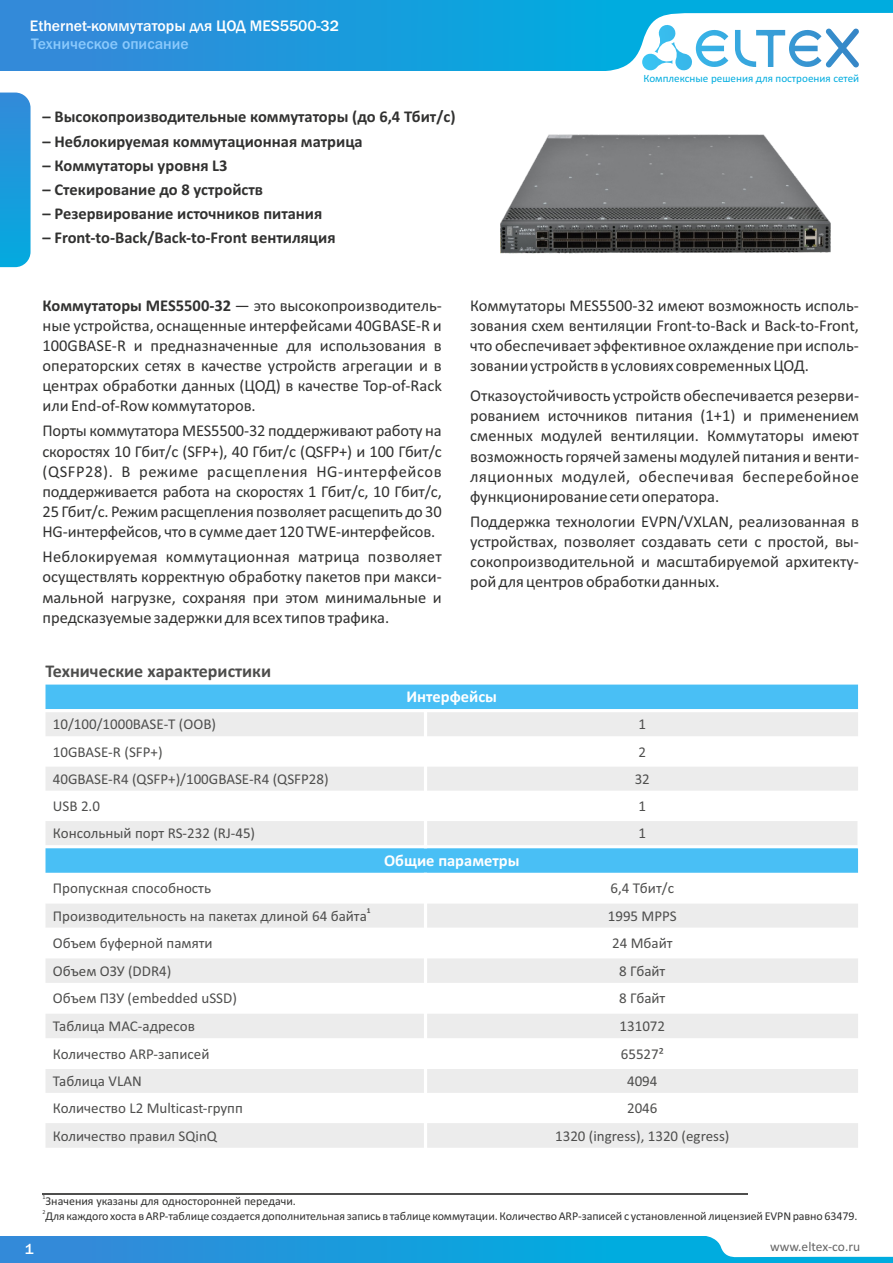
<style>
.page{position:relative;width:893px;height:1263px;background:#fff}
.page>*{position:absolute;margin:0;border:0;box-sizing:border-box;transform-origin:0 0}
.t1{font:700 18px "Calibri";color:#4e4e4d}
.t2{font:16.5px/20.1px "Calibri";color:#313130;text-align:justify}
.t3{font:700 16.5px "Calibri";color:#313130}
.t4{font:700 16.5px "Calibri";color:#fff}
.t5{font:500 15.75px "Franklin Gothic";color:#fff}
.t6{font:500 15.75px "Franklin Gothic";color:#8ac9fc}
.t7{font:15px "Calibri";color:#4e4e4d}
.t8{font:500 15px "Franklin Gothic";color:#fff}
.t9{font:13.5px "Calibri";color:#666}
.t10{font:12px "Calibri";letter-spacing:-.005em;color:#313130}
.t11{font:11.1px "Calibri";color:#00acdf}
.t12{font:700 7.5px "Calibri";color:#4e4e4d}
.t13{font:6px "Calibri";color:#313130}
.s1{color:#333}
.s2{font-weight:700}
</style>
<div class="page">
<svg style="left:0;top:93px;width:31px;height:174px;background:#229ddd"></svg>
<div style="left:0;top:1236px;width:893px;height:27px;background:linear-gradient(to right,#3489d9,#00b4e0)"></div>
<svg style="left:703px;top:1236px;width:190px;height:21px"></svg>
<div style="left:44px;top:683px;width:815px;height:28px;background:#49bff5"></div>
<div style="left:44px;top:711px;width:381px;height:27px;background:#ececec"></div>
<div style="left:425px;top:711px;width:434px;height:27px;background:#ececec"></div>
<div style="left:44px;top:765px;width:381px;height:27px;background:#ececec"></div>
<div style="left:425px;top:765px;width:434px;height:27px;background:#ececec"></div>
<div style="left:44px;top:819px;width:381px;height:28px;background:#ececec"></div>
<div style="left:425px;top:819px;width:434px;height:28px;background:#ececec"></div>
<div style="left:44px;top:847px;width:815px;height:27px;background:#49bff5"></div>
<div style="left:44px;top:902px;width:381px;height:27px;background:#ececec"></div>
<div style="left:425px;top:902px;width:434px;height:27px;background:#ececec"></div>
<div style="left:44px;top:957px;width:381px;height:27px;background:#ececec"></div>
<div style="left:425px;top:957px;width:434px;height:27px;background:#ececec"></div>
<div style="left:44px;top:1012px;width:381px;height:28px;background:#ececec"></div>
<div style="left:425px;top:1012px;width:434px;height:28px;background:#ececec"></div>
<div style="left:44px;top:1067px;width:381px;height:27px;background:#ececec"></div>
<div style="left:425px;top:1067px;width:434px;height:27px;background:#ececec"></div>
<div style="left:44px;top:1121px;width:381px;height:28px;background:#ececec"></div>
<div style="left:425px;top:1121px;width:434px;height:28px;background:#ececec"></div>
<hr style="left:43px;top:681px;width:2px;height:470px;background:#fff">
<hr style="left:424px;top:873px;width:3px;height:278px;background:#fff">
<hr style="left:424px;top:709px;width:3px;height:139px;background:#fff">
<hr style="left:858px;top:845px;width:2px;height:306px;background:#fff">
<hr style="left:857px;top:791px;width:4px;height:57px;background:#fff">
<hr style="left:858px;top:681px;width:2px;height:113px;background:#fff">
<hr style="left:43px;top:1148px;width:817px;height:3px;background:#fff">
<hr style="left:43px;top:1120px;width:817px;height:3px;background:#fff">
<hr style="left:43px;top:1093px;width:817px;height:3px;background:#fff">
<hr style="left:43px;top:1066px;width:817px;height:3px;background:#fff">
<hr style="left:43px;top:1038px;width:817px;height:3px;background:#fff">
<hr style="left:43px;top:1010px;width:817px;height:4px;background:#fff">
<hr style="left:43px;top:983px;width:817px;height:3px;background:#fff">
<hr style="left:43px;top:955px;width:817px;height:3px;background:#fff">
<hr style="left:43px;top:927px;width:817px;height:4px;background:#fff">
<hr style="left:43px;top:900px;width:817px;height:3px;background:#fff">
<hr style="left:43px;top:873px;width:817px;height:3px;background:#fff">
<hr style="left:43px;top:845px;width:818px;height:3px;background:#fff">
<hr style="left:43px;top:818px;width:818px;height:3px;background:#fff">
<hr style="left:43px;top:791px;width:818px;height:3px;background:#fff">
<hr style="left:43px;top:763px;width:817px;height:4px;background:#fff">
<hr style="left:43px;top:736px;width:817px;height:3px;background:#fff">
<hr style="left:43px;top:709px;width:817px;height:3px;background:#fff">
<hr style="left:43px;top:681px;width:817px;height:3px;background:#fff">
<hr style="left:43px;top:1193px;width:705px;height:1px;background:#4e4e4d">
<div style="left:0;top:0;width:893px;height:71px;background:linear-gradient(to right,#3489d9,#00b4e0)"></div>
<svg style="left:589px;top:13px;width:304px;height:58px"></svg>
<img style="left:500px;top:134px;width:331px;height:120px">
<p class="t5" style="left:30px;top:20px;width:311px">Ethernet-коммутаторы для ЦОД MES5500-32</p>
<p class="t6" style="left:31px;top:38px;width:159px">Техническое описание</p>
<p class="t3" style="left:43px;top:110px;width:414px">– Высокопроизводительные коммутаторы (до 6,4 Тбит/с)</p>
<p class="t3" style="left:43px;top:134px;width:322px">– Неблокируемая коммутационная матрица</p>
<p class="t3" style="left:43px;top:158px;width:187px">– Коммутаторы уровня L3</p>
<p class="t3" style="left:43px;top:183px;width:222px">– Стекирование до 8 устройств</p>
<p class="t3" style="left:43px;top:207px;width:281px">– Резервирование источников питания</p>
<p class="t3" style="left:43px;top:231px;width:295px">– Front-to-Back/<span class="s1">Back-to-Front</span> вентиляция</p>
<p class="t11" style="left:643px;top:73px;width:217px">Комплексные решения для построения сетей</p>
<p class="t2" style="left:43px;top:296px;width:401px"><span class="s2">Коммутаторы MES5500-32</span> — это высокопроизводитель&shy;ные устройства, оснащенные интерфейсами 40GBASE-R и 100GBASE-R и предназначенные для использования в операторских сетях в качестве устройств агрегации и в центрах обработки данных (ЦОД) в качестве Top-of-Rack или End-of-Row коммутаторов.</p>
<p class="t2" style="left:42px;top:422px;width:401px">Порты коммутатора MES5500-32 поддерживают работу на скоростях 10 Гбит/с (SFP+), 40 Гбит/с (QSFP+) и 100 Гбит/с (QSFP28). В режиме расщепления HG-интерфейсов поддерживается работа на скоростях 1 Гбит/с, 10 Гбит/с, 25 Гбит/с. Режим расщепления позволяет расщепить до 30<br>HG-интерфейсов, что в сумме дает 120 TWE-интерфейсов.</p>
<p class="t2" style="left:42px;top:548px;width:401px">Неблокируемая коммутационная матрица позволяет осуществлять корректную обработку пакетов при макси&shy;мальной нагрузке, сохраняя при этом минимальные и предсказуемые задержки для всех типов трафика.</p>
<p class="t1" style="left:45px;top:663px;width:227px">Технические характеристики</p>
<p class="t2" style="left:470px;top:296px;width:390px">Коммутаторы MES5500-32 имеют возможность исполь&shy;зования схем вентиляции Front-to-Back и Back-to-Front, что обеспечивает эффективное охлаждение при исполь&shy;зовании устройств в условиях современных ЦОД.</p>
<p class="t2" style="left:470px;top:387px;width:391px">Отказоустойчивость устройств обеспечивается резерви&shy;рованием источников питания (1+1) и применением сменных модулей вентиляции. Коммутаторы имеют возможность горячей замены модулей питания и венти&shy;ляционных модулей, обеспечивая бесперебойное функционирование сети оператора.</p>
<p class="t2" style="left:470px;top:513px;width:390px">Поддержка технологии EVPN/VXLAN, реализованная в устройствах, позволяет создавать сети с простой, вы&shy;сокопроизводительной и масштабируемой архитекту&shy;рой для центров обработки данных.</p>
<p class="t4" style="left:406px;top:690px;width:92px">Интерфейсы</p>
<p class="t7" style="left:53px;top:718px;width:165px">10/100/1000BASE-T (OOB)</p>
<p class="t7" style="left:638px;top:718px;width:9px">1</p>
<p class="t7" style="left:53px;top:745px;width:111px">10GBASE-R (SFP+)</p>
<p class="t7" style="left:638px;top:745px;width:9px">2</p>
<p class="t7" style="left:53px;top:772px;width:277px">40GBASE-R4 (QSFP+)/100GBASE-R4 (QSFP28)</p>
<p class="t7" style="left:635px;top:772px;width:17px">32</p>
<p class="t7" style="left:53px;top:800px;width:49px">USB 2.0</p>
<p class="t7" style="left:638px;top:800px;width:9px">1</p>
<p class="t7" style="left:53px;top:827px;width:204px">Консольный порт RS-232 (RJ-45)</p>
<p class="t7" style="left:638px;top:827px;width:9px">1</p>
<p class="t4" style="left:384px;top:854px;width:137px">Общие параметры</p>
<p class="t7" style="left:53px;top:882px;width:160px">Пропускная способность</p>
<p class="t7" style="left:611px;top:882px;width:65px">6,4 Тбит/с</p>
<p class="t12" style="left:367px;top:907px;width:5px">1</p>
<p class="t7" style="left:53px;top:909px;width:315px">Производительность на пакетах длиной 64 байта</p>
<p class="t7" style="left:608px;top:909px;width:71px">1995 MPPS</p>
<p class="t7" style="left:53px;top:937px;width:161px">Объем буферной памяти</p>
<p class="t7" style="left:612px;top:937px;width:62px">24 Мбайт</p>
<p class="t7" style="left:53px;top:964px;width:120px">Объем ОЗУ (DDR4)</p>
<p class="t7" style="left:619px;top:964px;width:48px">8 Гбайт</p>
<p class="t7" style="left:53px;top:992px;width:185px">Объем ПЗУ (embedded uSSD)</p>
<p class="t7" style="left:619px;top:992px;width:48px">8 Гбайт</p>
<p class="t7" style="left:53px;top:1020px;width:143px">Таблица MAC-адресов</p>
<p class="t7" style="left:619px;top:1020px;width:47px">131072</p>
<p class="t7" style="left:53px;top:1047px;width:158px">Количество ARP-записей</p>
<p class="t7" style="left:621px;top:1047px;width:45px">65527²</p>
<p class="t7" style="left:53px;top:1075px;width:90px">Таблица VLAN</p>
<p class="t7" style="left:627px;top:1075px;width:32px">4094</p>
<p class="t7" style="left:53px;top:1102px;width:192px">Количество L2 Multicast-групп</p>
<p class="t7" style="left:627px;top:1102px;width:32px">2046</p>
<p class="t7" style="left:53px;top:1129px;width:166px">Количество правил SQinQ</p>
<p class="t7" style="left:555px;top:1129px;width:176px">1320 (ingress), 1320 (egress)</p>
<p class="t13" style="left:43px;top:1195px;width:5px">1</p>
<p class="t10" style="left:46px;top:1196px;width:252px">Значения указаны для односторонней передачи.</p>
<p class="t13" style="left:43px;top:1209px;width:5px">2</p>
<p class="t10" style="left:45px;top:1211px;width:814px">Для каждого хоста в ARP-таблице создается дополнительная запись в таблице коммутации. Количество ARP-записей с установленной лицензией EVPNравно 63479.</p>
<p class="t8" style="left:25px;top:1243px;width:10px">1</p>
<p class="t9" style="left:770px;top:1241px;width:92px">www.eltex-co.ru</p>
</div>
